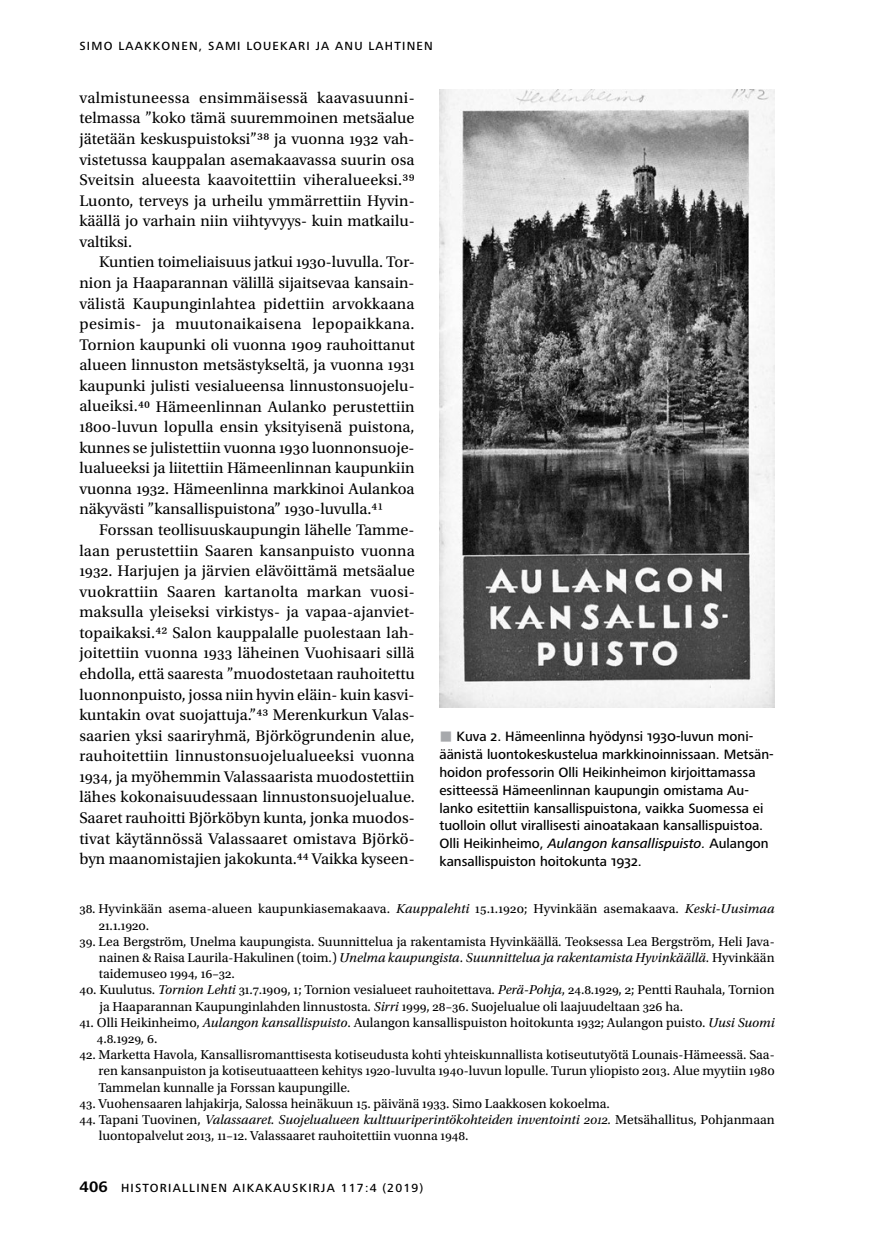
<style>
.page{position:relative;width:874px;height:1241px;background:#fff}
.page>*{position:absolute;margin:0;border:0;box-sizing:border-box;transform-origin:0 0}
.t1{font:16.1px/20.5px "Utopia Std";color:#000;text-align:justify}
.t2{font:500 14px/17.8px "Frutiger Next Pro";color:#000}
.t3{font:13.65px/16.3px "Utopia Std";color:#000}
.t4{font:500 12.25px "Frutiger Next Pro";letter-spacing:.1em;color:#000}
.s1{font-size:16.62px}
.s2{color:#a7a9ac}
.s3{font-style:italic}
.s4{font-weight:700;font-size:15.75px}
</style>
<div class="page">
<img style="left:439px;top:89px;width:335px;height:618px">
<p class="t4" style="left:79px;top:39px;width:354px">SIMO LAAKKONEN, SAMI LOUEKARI JA ANU LAHTINEN</p>
<p class="t1" style="left:79px;top:88px;width:337px">valmistuneessa ensimmäisessä kaavasuunni&shy;telmassa ”koko tämä suuremmoinen metsäalue jätetään keskuspuistoksi”<span class="s1">38</span> ja vuonna 1932 vah&shy;vistetussa kauppalan asemakaavassa suurin osa Sveitsin alueesta kaavoitettiin viheralueeksi.<span class="s1">39<br></span>Luonto, terveys ja urheilu ymmärrettiin Hyvin&shy;käällä jo varhain niin viihtyvyys- kuin matkailu&shy;valtiksi.</p>
<p class="t1" style="left:79px;top:252px;width:337px;text-indent:20px">Kuntien toimeliaisuus jatkui 1930-luvulla. Tor&shy;nion ja Haaparannan välillä sijaitsevaa kansain&shy;välistä Kaupunginlahtea pidettiin arvokkaana pesimis- ja muutonaikaisena lepopaikkana.<br>Tornion kaupunki oli vuonna 1909 rauhoittanut alueen linnuston metsästykseltä, ja vuonna 1931 kaupunki julisti vesialueensa linnustonsuojelu&shy;alueiksi.<span class="s1">40</span> Hämeenlinnan Aulanko perustettiin 1800-luvun lopulla ensin yksityisenä puistona, kunnes se julistettiin vuonna 1930 luonnonsuoje&shy;lualueeksi ja liitettiin Hämeenlinnan kaupunkiin vuonna 1932. Hämeenlinna markkinoi Aulankoa näkyvästi ”kansallispuistona” 1930-luvulla.<span class="s1">41</span></p>
<p class="t1" style="left:79px;top:519px;width:336px;text-indent:20px">Forssan teollisuuskaupungin lähelle Tamme&shy;laan perustettiin Saaren kansanpuisto vuonna 1932. Harjujen ja järvien elävöittämä metsäalue vuokrattiin Saaren kartanolta markan vuosi&shy;maksulla yleiseksi virkistys- ja vapaa-ajanviet&shy;topaikaksi.<span class="s1">42</span> Salon kauppalalle puolestaan lah&shy;joitettiin vuonna 1933 läheinen Vuohisaari sillä ehdolla, että saaresta ”muodostetaan rauhoitettu luonnonpuisto, jossa niin hyvin eläin- kuin kasvi&shy;kuntakin ovat suojattuja.”<span class="s1">43</span> Merenkurkun Valas&shy;saarien yksi saariryhmä, Björkögrundenin alue, rauhoitettiin linnustonsuojelualueeksi vuonna 1934, ja myöhemmin Valassaarista muodostettiin lähes kokonaisuudessaan linnustonsuojelualue.<br>Saaret rauhoitti Björköbyn kunta, jonka muodos&shy;tivat käytännössä Valassaaret omistava Björkö&shy;byn maanomistajien jakokunta.<span class="s1">44</span> Vaikka kyseen-</p>
<p class="t2" style="left:439px;top:727px;width:336px"><span class="s2">■</span> Kuva 2. Hämeenlinna hyödynsi 1930-luvun moni&shy;äänistä luontokeskustelua markkinoinnissaan. Metsän&shy;hoidon professorin Olli Heikinheimon kirjoittamassa esitteessä Hämeenlinnan kaupungin omistama Au&shy;lanko esitettiin kansallispuistona, vaikka Suomessa ei tuolloin ollut virallisesti ainoatakaan kansallispuistoa.<br>Olli Heikinheimo, <span class="s3">Aulangon kansallispuisto.</span> Aulangon kansallispuiston hoitokunta 1932.</p>
<p class="t3" style="left:99px;top:900px;width:677px;text-indent:-19px">38. Hyvinkään asema-alueen kaupunkiasemakaava. <span class="s3">Kauppalehti</span> 15.1.1920; Hyvinkään asemakaava. <span class="s3">Keski-Uusimaa<br></span>21.1.1920.</p>
<p class="t3" style="left:99px;top:933px;width:677px;text-align:justify;text-indent:-19px">39. Lea Bergström, Unelma kaupungista. Suunnittelua ja rakentamista Hyvinkäällä. Teoksessa Lea Bergström, Heli Java&shy;nainen &amp; Raisa Laurila-Hakulinen (toim.) <span class="s3">Unelma kaupungista. Suunnittelua ja rakentamista Hyvinkäällä.</span> Hyvinkään taidemuseo 1994, 16–32.</p>
<p class="t3" style="left:100px;top:981px;width:676px;text-indent:-20px">40. Kuulutus. <span class="s3">Tornion Lehti</span> 31.7.1909, 1; Tornion vesialueet rauhoitettava. <span class="s3">Perä-Pohja</span>, 24.8.1929, 2; Pentti Rauhala, Tornion ja Haaparannan Kaupunginlahden linnustosta. <span class="s3">Sirri</span> 1999, 28–36. Suojelualue oli laajuudeltaan 326 ha.</p>
<p class="t3" style="left:97px;top:1014px;width:679px;text-indent:-17px">41. Olli Heikinheimo, <span class="s3">Aulangon kansallispuisto</span>. Aulangon kansallispuiston hoitokunta 1932; Aulangon puisto. <span class="s3">Uusi Suomi<br></span>4.8.1929, 6.</p>
<p class="t3" style="left:98px;top:1046px;width:677px;text-align:justify;text-indent:-19px">42. Marketta Havola, Kansallisromanttisesta kotiseudusta kohti yhteiskunnallista kotiseututyötä Lounais-Hämeessä. Saa&shy;ren kansanpuiston ja kotiseutuaatteen kehitys 1920-luvulta 1940-luvun lopulle. Turun yliopisto 2013. Alue myytiin 1980<br>Tammelan kunnalle ja Forssan kaupungille.</p>
<p class="t3" style="left:79px;top:1095px;width:531px">43. Vuohensaaren lahjakirja, Salossa heinäkuun 15. päivänä 1933. Simo Laakkosen kokoelma.</p>
<p class="t3" style="left:99px;top:1111px;width:677px;text-indent:-19px">44. Tapani Tuovinen, <span class="s3">Valassaaret. Suojelualueen kulttuuriperintökohteiden inventointi 2012.</span> Metsähallitus, Pohjanmaan luontopalvelut 2013, 11–12. Valassaaret rauhoitettiin vuonna 1948.</p>
<p class="t4" style="left:79px;top:1180px;width:345px"><span class="s4">406</span> HISTORIALLINEN AIKAKAUSKIRJA 117:4 (2019)</p>
</div>
